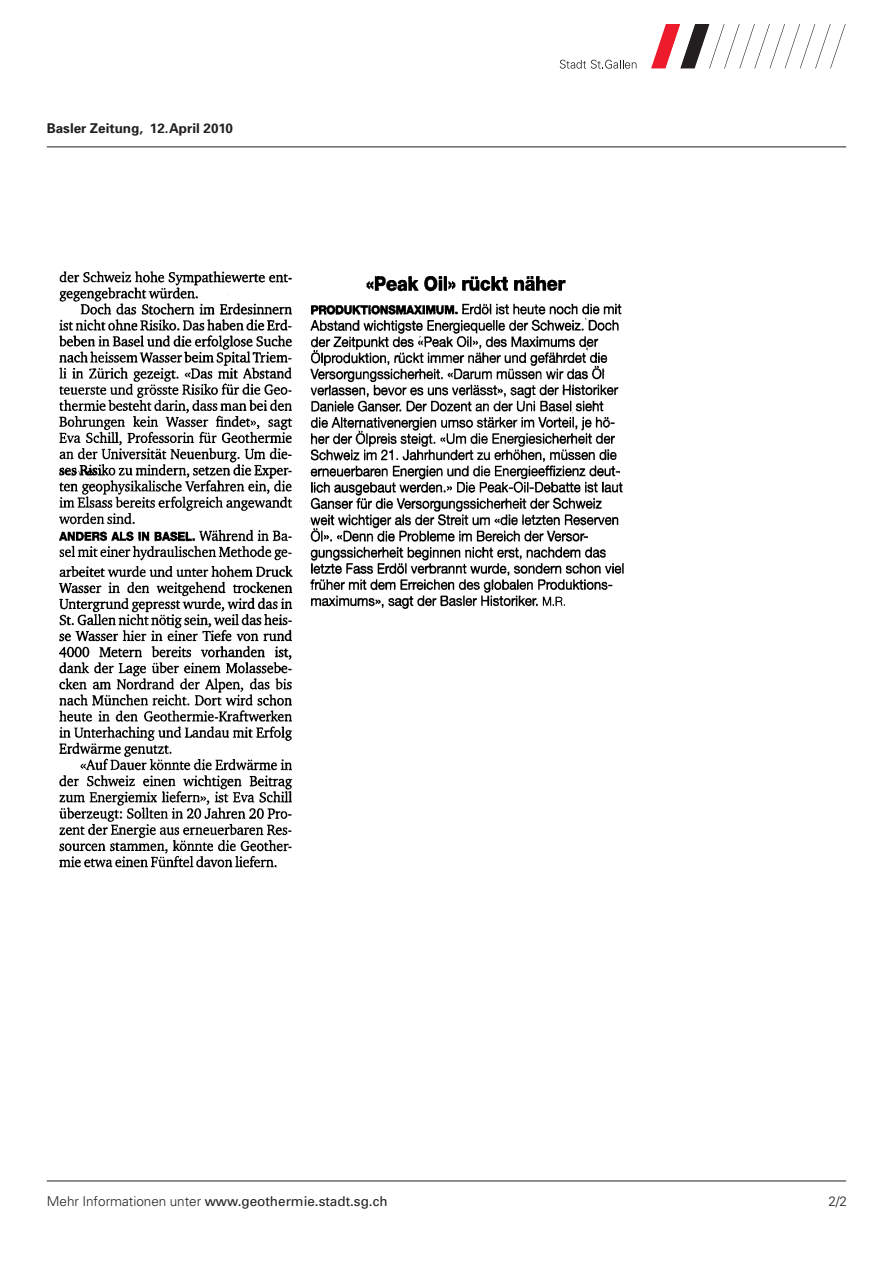
<style>
.page{position:relative;width:893px;height:1263px;background:#fff}
.page>*{position:absolute;margin:0;border:0;box-sizing:border-box;transform-origin:0 0}
.t1{font:13.5px "Univers";color:#231f20}
.t2{font:700 13.5px "Univers";color:#231f20}
.t3{font:300 13.5px "Univers";color:#231f20}
.s1{font-weight:300}
</style>
<div class="page">
<svg style="left:651px;top:24px;width:195px;height:44px"></svg>
<svg style="left:560px;top:60px;width:76px;height:9px"></svg>
<hr style="left:47px;top:146px;width:799px;height:1px;background:#231f20">
<hr style="left:47px;top:1180px;width:799px;height:1px;background:#231f20">
<img style="left:59px;top:271px;width:565px;height:597px">
<p class="t2" style="left:47px;top:120px;width:188px">Basler Zeitung, 12.April 2010</p>
<p class="t1" style="left:47px;top:1192px;width:342px"><span class="s1">Mehr Informationen unter</span> www.geothermie.stadt.sg.ch</p>
<p class="t3" style="left:828px;top:1193px;width:20px">2/2</p>
</div>
